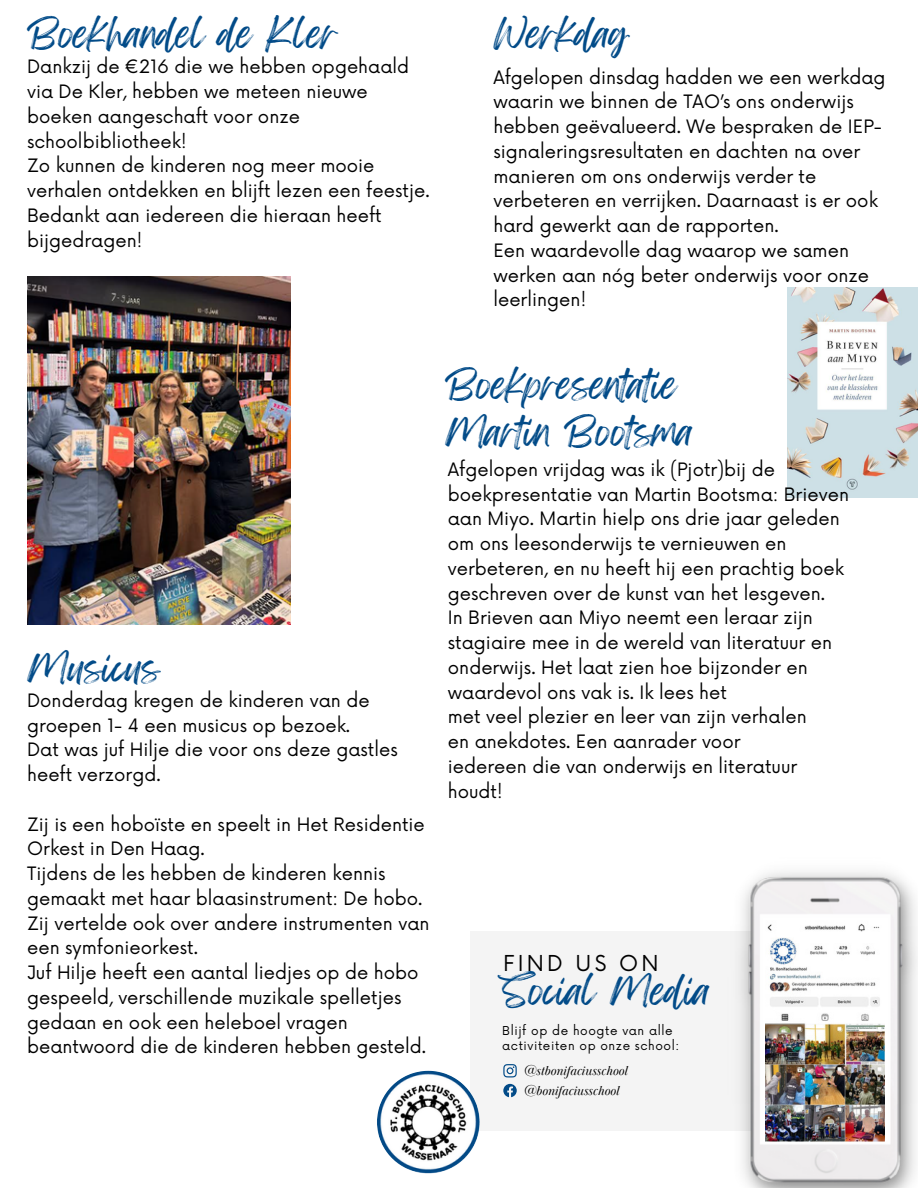
<style>
.page{position:relative;width:918px;height:1188px;background:#fff}
.page>*{position:absolute;margin:0;border:0;box-sizing:border-box;transform-origin:0 0}
.t1{font:33.9px/47.2px "Feeling Passionate";color:#024b88}
.t2{font:21.45px "Now";letter-spacing:.15em;color:#000}
.t3{font:18px/24.8px "Now";color:#000}
.t4{font:italic 13.5px "Baskerville Display PT";color:#000}
.t5{font:12px/15px "Now";letter-spacing:.05em;color:#000}
</style>
<div class="page">
<div style="left:470px;top:931px;width:416px;height:200px;background:#f4f4f4"></div>
<img style="left:741px;top:871px;width:176px;height:317px">
<svg style="left:503px;top:1064px;width:14px;height:13px"></svg>
<svg style="left:503px;top:1084px;width:14px;height:13px"></svg>
<img style="left:765px;top:921px;width:119px;height:220px">
<img style="left:377px;top:1071px;width:103px;height:103px;border-radius:50%">
<img style="left:27px;top:276px;width:263px;height:348px">
<img style="left:788px;top:287px;width:130px;height:211px">
<h3 class="t1" style="left:27px;top:12px;width:312px">Boekhandel de Kler</h3>
<h1 class="t3" style="left:27px;top:55px;width:404px">Dankzij de €216 die we hebben opgehaald via De Kler, hebben we meteen nieuwe boeken aangeschaft voor onze schoolbibliotheek!<br>Zo kunnen de kinderen nog meer mooie verhalen ontdekken en blijft lezen een feestje.<br>Bedankt aan iedereen die hieraan heeft bijgedragen!</h1>
<h3 class="t1" style="left:493px;top:12px;width:136px">Werkdag</h3>
<h1 class="t3" style="left:493px;top:66px;width:394px">Afgelopen dinsdag hadden we een werkdag waarin we binnen de TAO’s ons onderwijs hebben geëvalueerd. We bespraken de IEP&shy;signaleringsresultaten en dachten na over manieren om ons onderwijs verder te verbeteren en verrijken. Daarnaast is er ook hard gewerkt aan de rapporten.<br>Een waardevolle dag waarop we samen werken aan nóg beter onderwijs voor onze leerlingen!</h1>
<h1 class="t1" style="left:27px;top:645px;width:135px">Musicus</h1>
<p class="t3" style="left:27px;top:689px;width:372px">Donderdag kregen de kinderen van de groepen 1- 4 een musicus op bezoek.<br>Dat was juf Hilje die voor ons deze gastles heeft verzorgd.</p>
<h2 class="t3" style="left:27px;top:813px;width:404px">Zij is een hoboïste en speelt in Het Residentie Orkest in Den Haag.<br>Tijdens de les hebben de kinderen kennis gemaakt met haar blaasinstrument: De hobo.<br>Zij vertelde ook over andere instrumenten van een symfonieorkest.<br>Juf Hilje heeft een aantal liedjes op de hobo gespeeld, verschillende muzikale spelletjes gedaan en ook een heleboel vragen beantwoord die de kinderen hebben gesteld.</h2>
<p class="t1" style="left:445px;top:362px;width:250px">Boekpresentatie<br>Martin Bootsma</p>
<h3 class="t3" style="left:448px;top:458px;width:403px">Afgelopen vrijdag was ik (Pjotr)bij de boekpresentatie van Martin Bootsma: Brieven aan Miyo. Martin hielp ons drie jaar geleden om ons leesonderwijs te vernieuwen en verbeteren, en nu heeft hij een prachtig boek geschreven over de kunst van het lesgeven.<br>In Brieven aan Miyo neemt een leraar zijn stagiaire mee in de wereld van literatuur en onderwijs. Het laat zien hoe bijzonder en waardevol ons vak is. Ik lees het<br>met veel plezier en leer van zijn verhalen<br>en anekdotes. Een aanrader voor<br>iedereen die van onderwijs en literatuur houdt!</h3>
<h3 class="t2" style="left:503px;top:951px;width:157px">FIND US ON</h3>
<h3 class="t1" style="left:502px;top:969px;width:209px">Social Media</h3>
<p class="t5" style="left:502px;top:1024px;width:178px">Blijf op de hoogte van alle activiteiten op onze school:</p>
<p class="t4" style="left:523px;top:1062px;width:106px">@stbonifaciusschool</p>
<h1 class="t4" style="left:523px;top:1082px;width:97px">@bonifaciusschool</h1>
</div>
